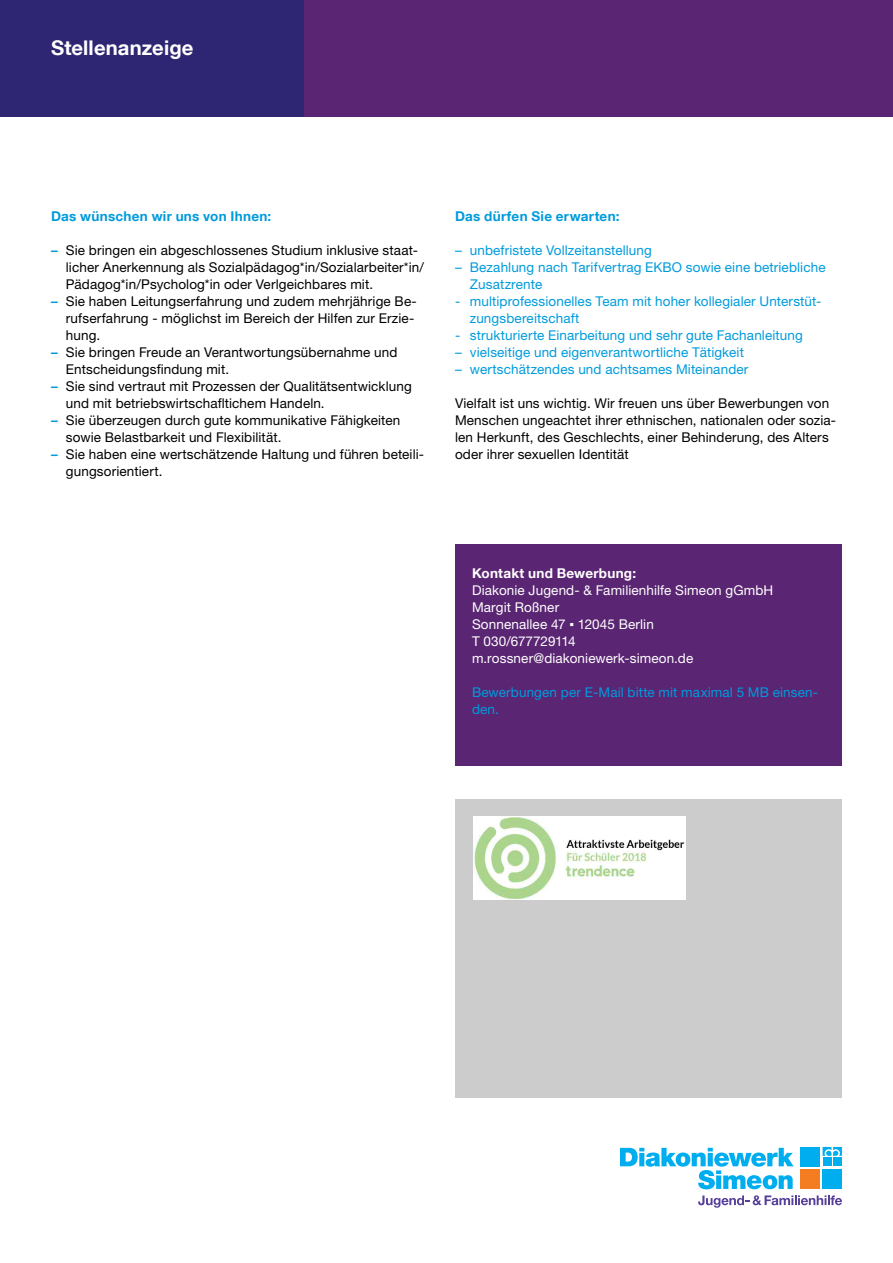
<style>
.page{position:relative;width:893px;height:1263px;background:#fff}
.page>*{position:absolute;margin:0;border:0;box-sizing:border-box;transform-origin:0 0}
._01_Texte_13_5pt_Bol{font:700 20.25px "Helvetica Neue LT Com";letter-spacing:.005em;color:#fff}
._02_Texte_9pt_Roman{font:13.5px/17px "Helvetica Neue LT Pro";letter-spacing:.01em;color:#000}
._02_Texte_9pt_Roman-2{font:13.5px/17px "Helvetica Neue LT Pro";letter-spacing:.01em;color:#009bdc}
._02_Texte_9pt_Roman-3{font:13.5px "Helvetica Neue LT Pro";letter-spacing:.01em;color:#fff}
._03_Texte_9pt_Bold_B{font:700 13.5px "Helvetica Neue LT Com";letter-spacing:.02em;color:#009bdc}
._03_Texte_9pt_Bold_B-2{font:700 13.5px "Helvetica Neue LT Com";letter-spacing:.02em;color:#fff}
.s1{font-family:"Helvetica Neue LT Com";font-weight:700;color:#009bdc}
.s2{font-family:"Arial Narrow"}
</style>
<div class="page">
<div style="left:303px;top:0;width:590px;height:116px;background:#5a2572"></div>
<div style="left:0;top:0;width:303px;height:116px;background:#2e2672"></div>
<div style="left:455px;top:544px;width:387px;height:221px;background:#5a2572"></div>
<svg style="left:698px;top:1195px;width:144px;height:13px"></svg>
<div style="left:800px;top:1169px;width:19px;height:20px;background:#f47d21"></div>
<div style="left:823px;top:1169px;width:19px;height:20px;background:#00aeef"></div>
<div style="left:800px;top:1147px;width:19px;height:19px;background:#00aeef"></div>
<svg style="left:620px;top:1148px;width:174px;height:41px"></svg>
<svg style="left:823px;top:1147px;width:19px;height:9px"></svg>
<div style="left:823px;top:1157px;width:8px;height:9px;background:#00aeef"></div>
<div style="left:833px;top:1157px;width:9px;height:9px;background:#00aeef"></div>
<div style="left:455px;top:799px;width:387px;height:298px;background:#ccc"></div>
<img style="left:473px;top:816px;width:213px;height:83px">
<p class="_01_Texte_13_5pt_Bol" style="left:51px;top:35px;width:144px">Stellenanzeige</p>
<p class="_03_Texte_9pt_Bold_B" style="left:51px;top:208px;width:222px">Das wünschen wir uns von Ihnen:</p>
<p class="_02_Texte_9pt_Roman" style="left:66px;top:242px;width:360px;text-indent:-15px"><span class="s1">–</span> Sie bringen ein abgeschlossenes Studium inklusive staat&shy;licher Anerkennung als Sozialpädagog*in/Sozialarbeiter*in/<br>Pädagog*in/Psycholog*in oder Verlgeichbares mit.</p>
<p class="_02_Texte_9pt_Roman" style="left:66px;top:293px;width:352px;text-indent:-15px"><span class="s1">–</span> Sie haben Leitungserfahrung und zudem mehrjährige Be&shy;rufserfahrung - möglichst im Bereich der Hilfen zur Erzie&shy;hung.</p>
<p class="_02_Texte_9pt_Roman" style="left:66px;top:344px;width:333px;text-indent:-15px"><span class="s1">–</span> Sie bringen Freude an Verantwortungsübernahme und<br>Entscheidungsfindung mit.</p>
<p class="_02_Texte_9pt_Roman" style="left:66px;top:378px;width:347px;text-indent:-15px"><span class="s1">–</span> Sie sind vertraut mit Prozessen der Qualitätsentwicklung und mit betriebswirtschafltichem Handeln.</p>
<p class="_02_Texte_9pt_Roman" style="left:66px;top:412px;width:336px;text-indent:-15px"><span class="s1">–</span> Sie überzeugen durch gute kommunikative Fähigkeiten sowie Belastbarkeit und Flexibilität.</p>
<p class="_02_Texte_9pt_Roman" style="left:66px;top:446px;width:360px;text-indent:-15px"><span class="s1">–</span> Sie haben eine wertschätzende Haltung und führen beteili&shy;gungsorientiert.</p>
<p class="_03_Texte_9pt_Bold_B" style="left:455px;top:208px;width:166px">Das dürfen Sie erwarten:</p>
<p class="_02_Texte_9pt_Roman-2" style="left:455px;top:242px;width:198px">– unbefristete Vollzeitanstellung</p>
<p class="_02_Texte_9pt_Roman-2" style="left:470px;top:259px;width:357px;text-indent:-15px">– Bezahlung nach Tarifvertrag EKBO sowie eine betriebliche<br>Zusatzrente</p>
<p class="_02_Texte_9pt_Roman-2" style="left:470px;top:293px;width:353px;text-indent:-15px">- multiprofessionelles Team mit hoher kollegialer Unterstüt&shy;zungsbereitschaft</p>
<p class="_02_Texte_9pt_Roman-2" style="left:455px;top:327px;width:349px">- strukturierte Einarbeitung und sehr gute Fachanleitung</p>
<p class="_02_Texte_9pt_Roman-2" style="left:455px;top:344px;width:290px">– vielseitige und eigenverantwortliche Tätigkeit</p>
<p class="_02_Texte_9pt_Roman-2" style="left:455px;top:361px;width:295px">– wertschätzendes und achtsames Miteinander</p>
<p class="_02_Texte_9pt_Roman" style="left:455px;top:395px;width:383px">Vielfalt ist uns wichtig. Wir freuen uns über Bewerbungen von Menschen ungeachtet ihrer ethnischen, nationalen oder sozia&shy;len Herkunft, des Geschlechts, einer Behinderung, des Alters oder ihrer sexuellen Identität</p>
<p class="_03_Texte_9pt_Bold_B-2" style="left:472px;top:565px;width:166px">Kontakt und Bewerbung:</p>
<p class="_02_Texte_9pt_Roman-3" style="left:472px;top:582px;width:303px">Diakonie Jugend- &amp; Familienhilfe Simeon gGmbH</p>
<p class="_02_Texte_9pt_Roman-3" style="left:472px;top:599px;width:89px">Margit Roßner</p>
<p class="_02_Texte_9pt_Roman-3" style="left:472px;top:616px;width:183px">Sonnenallee 47 <span class="s2">▪</span> 12045 Berlin</p>
<p class="_02_Texte_9pt_Roman-3" style="left:472px;top:633px;width:105px">T 030/677729114</p>
<p class="_02_Texte_9pt_Roman-3" style="left:472px;top:650px;width:223px">m.rossner@diakoniewerk-simeon.de</p>
<p class="_02_Texte_9pt_Roman-2" style="left:472px;top:684px;width:348px">Bewerbungen per E-Mail bitte mit maximal 5 MB einsen-</p>
<p class="_02_Texte_9pt_Roman-2" style="left:472px;top:701px;width:28px">den.</p>
</div>
